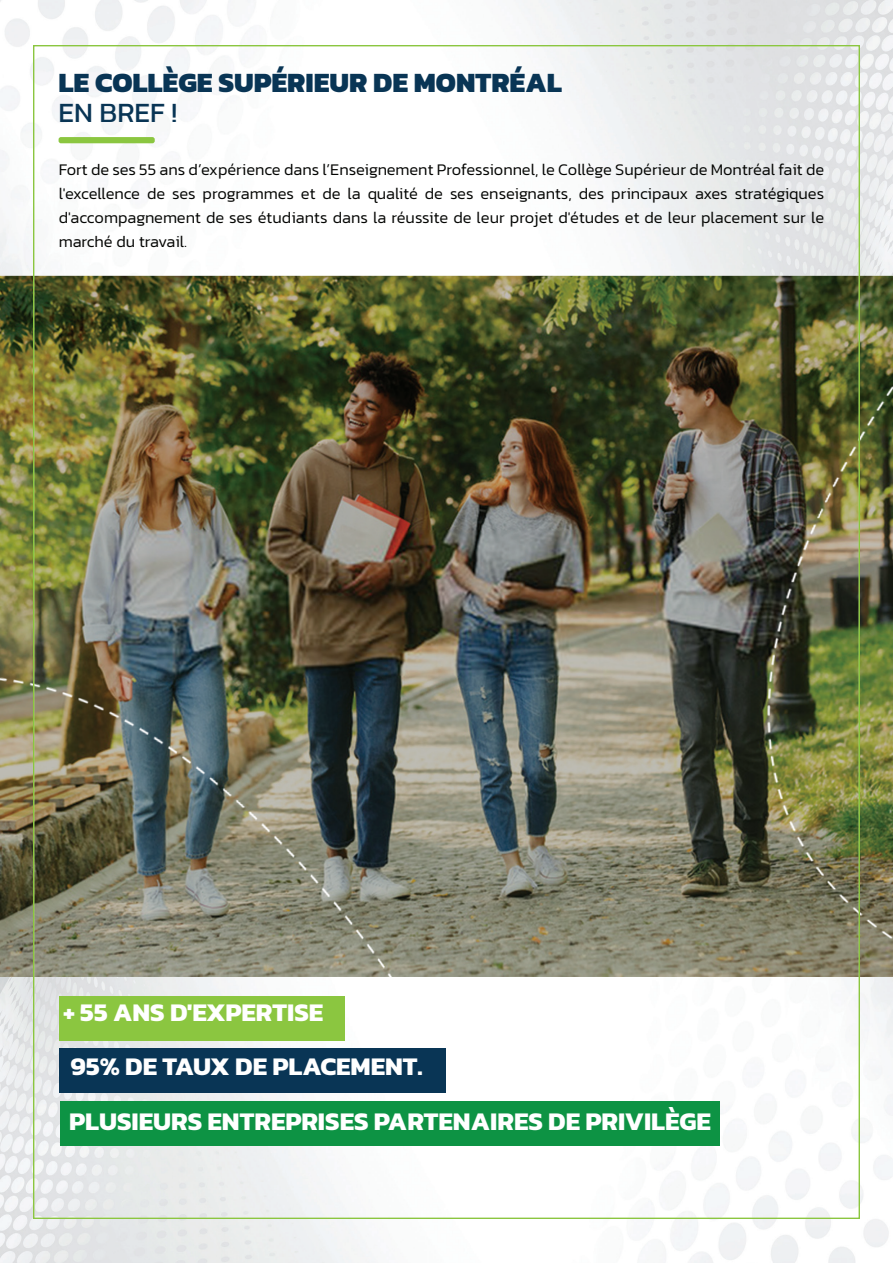
<style>
.page{position:relative;width:893px;height:1263px;background:#fff}
.page>*{position:absolute;margin:0;border:0;box-sizing:border-box;transform-origin:0 0}
.t1{font:800 28.35px "Kanit";color:#093555}
.t2{font:28.35px "Kanit";color:#093555}
.t3{font:700 25.8px/54.2px "Kanit";color:#fff}
.t4{font:300 16.5px/24px "Kanit";color:#040503;text-align:justify}
</style>
<div class="page">
<img style="left:0;top:0;width:893px;height:1263px">
<img style="left:0;top:230px;width:893px;height:445px">
<img style="left:859px;top:300px;width:34px;height:682px">
<img style="left:0;top:675px;width:34px;height:308px">
<img style="left:34px;top:45px;width:825px;height:1173px">
<div style="left:59px;top:137px;width:96px;height:6px;background:#8bc640;border-radius:2px"></div>
<h1 class="t1" style="left:59px;top:60px;width:505px">LE COLLÈGE SUPÉRIEUR DE MONTRÉAL</h1>
<h1 class="t2" style="left:59px;top:91px;width:120px">EN BREF !</h1>
<p class="t4" style="left:59px;top:157px;width:767px">Fort de ses 55 ans d’expérience dans l’Enseignement Professionnel, le Collège Supérieur de Montréal fait de l'excellence de ses programmes et de la qualité de ses enseignants, des principaux axes stratégiques d'accompagnement de ses étudiants dans la réussite de leur projet d'études et de leur placement sur le marché du travail.</p>
<h2 class="t3" style="left:63px;top:985px;width:649px">+ 55 ANS D'EXPERTISE<br>95% DE TAUX DE PLACEMENT.<br>PLUSIEURS ENTREPRISES PARTENAIRES DE PRIVILÈGE</h2>
</div>
